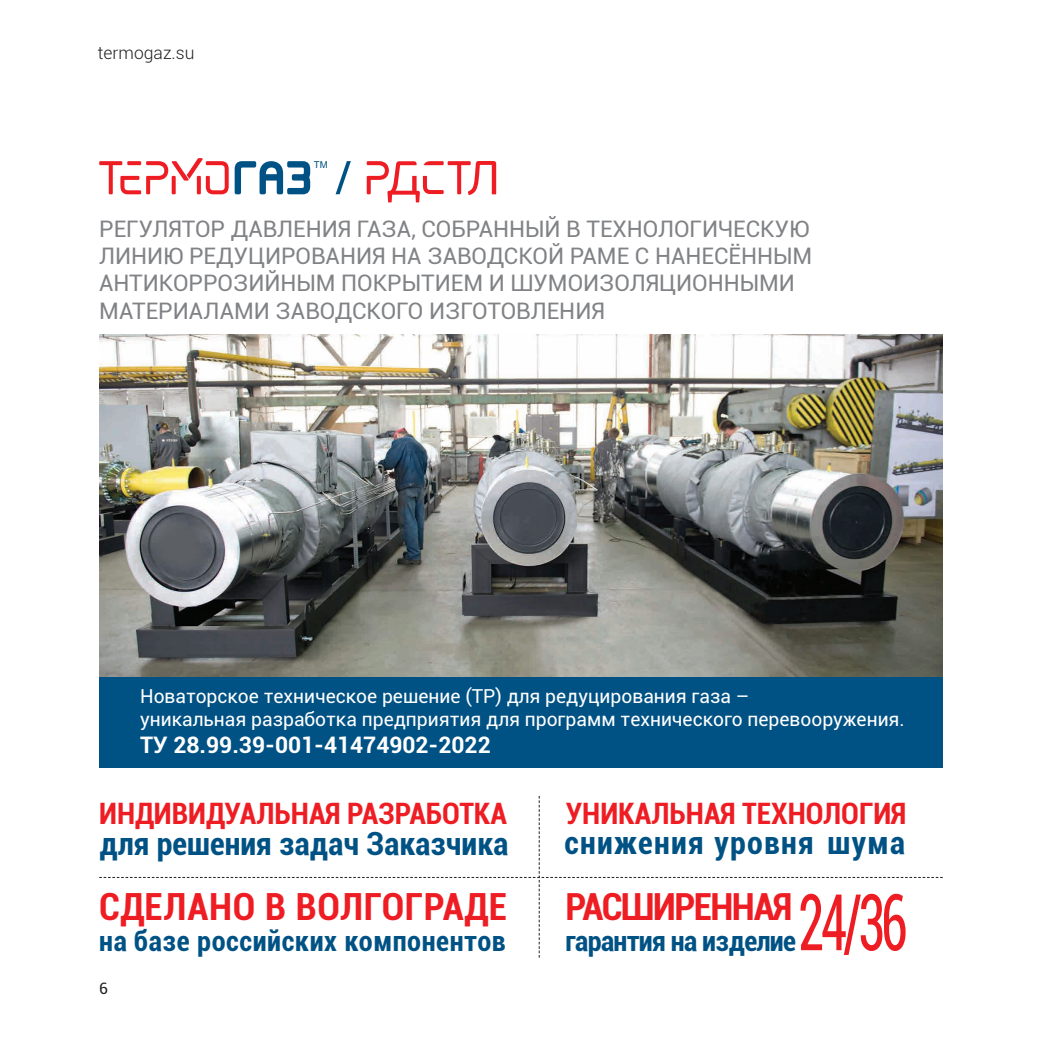
<style>
.page{position:relative;width:1042px;height:1042px;background:#fff}
.page>*{position:absolute;margin:0;border:0;box-sizing:border-box;transform-origin:0 0}
.t1{font:condensed 78.23px "Roboto";color:#ee1d23;scale:.66 1}
.t2{font:700 condensed 37.45px "Roboto";letter-spacing:.005em;color:#ee1d23}
.t3{font:700 condensed 37.45px "Roboto";letter-spacing:-.04em;color:#ee1d23}
.t4{font:700 condensed 32.02px "Roboto";color:#005285}
.t5{font:700 condensed 32.02px "Roboto";letter-spacing:.04em;color:#005285}
.t6{font:700 condensed 29.57px "Roboto";color:#ee1d23}
.t7{font:700 condensed 28.35px "Roboto";letter-spacing:.02em;color:#005285}
.t8{font:700 condensed 28.35px "Roboto";letter-spacing:-.025em;color:#005285}
.t9{font:22.75px/27.3px "Roboto";color:#808285}
.t10{font:700 22.75px "Roboto";color:#fff}
.t11{font:19.25px/23.1px "Roboto";color:#fff}
.t12{font:300 17.5px "Roboto";color:#231f20}
.t13{font:15.75px "Roboto";color:#231f20}
.t14{font:9.62px "Arial";color:#005285}
</style>
<div class="page">
<div style="left:99px;top:677px;width:844px;height:91px;background:#005285"></div>
<img style="left:99px;top:335px;width:844px;height:342px">
<svg style="left:99px;top:796px;width:844px;height:161px"></svg>
<svg style="left:235px;top:161px;width:75px;height:33px"></svg>
<svg style="left:99px;top:158px;width:130px;height:36px"></svg>
<svg style="left:336px;top:161px;width:15px;height:33px"></svg>
<svg style="left:367px;top:161px;width:129px;height:41px"></svg>
<p class="t12" style="left:98px;top:41px;width:98px">termogaz.su</p>
<p class="t14" style="left:314px;top:158px;width:15px">ТМ</p>
<p class="t9" style="left:99px;top:214px;width:715px">РЕГУЛЯТОР ДАВЛЕНИЯ ГАЗА, СОБРАННЫЙ В ТЕХНОЛОГИЧЕСКУЮ ЛИНИЮ РЕДУЦИРОВАНИЯ НА ЗАВОДСКОЙ РАМЕ С НАНЕСЁННЫМ АНТИКОРРОЗИЙНЫМ ПОКРЫТИЕМ И ШУМОИЗОЛЯЦИОННЫМИ МАТЕРИАЛАМИ ЗАВОДСКОГО ИЗГОТОВЛЕНИЯ</p>
<p class="t11" style="left:140px;top:684px;width:766px">Новаторское техническое решение (ТР) для редуцирования газа –<br>уникальная разработка предприятия для программ технического перевооружения.</p>
<p class="t10" style="left:140px;top:729px;width:352px">ТУ 28.99.39-001-41474902-2022</p>
<p class="t6" style="left:99px;top:793px;width:409px">ИНДИВИДУАЛЬНАЯ РАЗРАБОТКА</p>
<p class="t4" style="left:99px;top:820px;width:411px">для решения задач Заказчика</p>
<p class="t2" style="left:99px;top:880px;width:409px">СДЕЛАНО В ВОЛГОГРАДЕ</p>
<p class="t7" style="left:99px;top:921px;width:408px">на базе российских компонентов</p>
<p class="t13" style="left:99px;top:977px;width:10px">6</p>
<p class="t6" style="left:566px;top:793px;width:342px">УНИКАЛЬНАЯ ТЕХНОЛОГИЯ</p>
<p class="t5" style="left:564px;top:820px;width:342px">снижения уровня шума</p>
<p class="t3" style="left:566px;top:880px;width:228px">РАСШИРЕННАЯ</p>
<p class="t8" style="left:566px;top:921px;width:232px">гарантия на изделие</p>
<p class="t1" style="left:798px;top:868px;width:168px">24/36</p>
</div>
